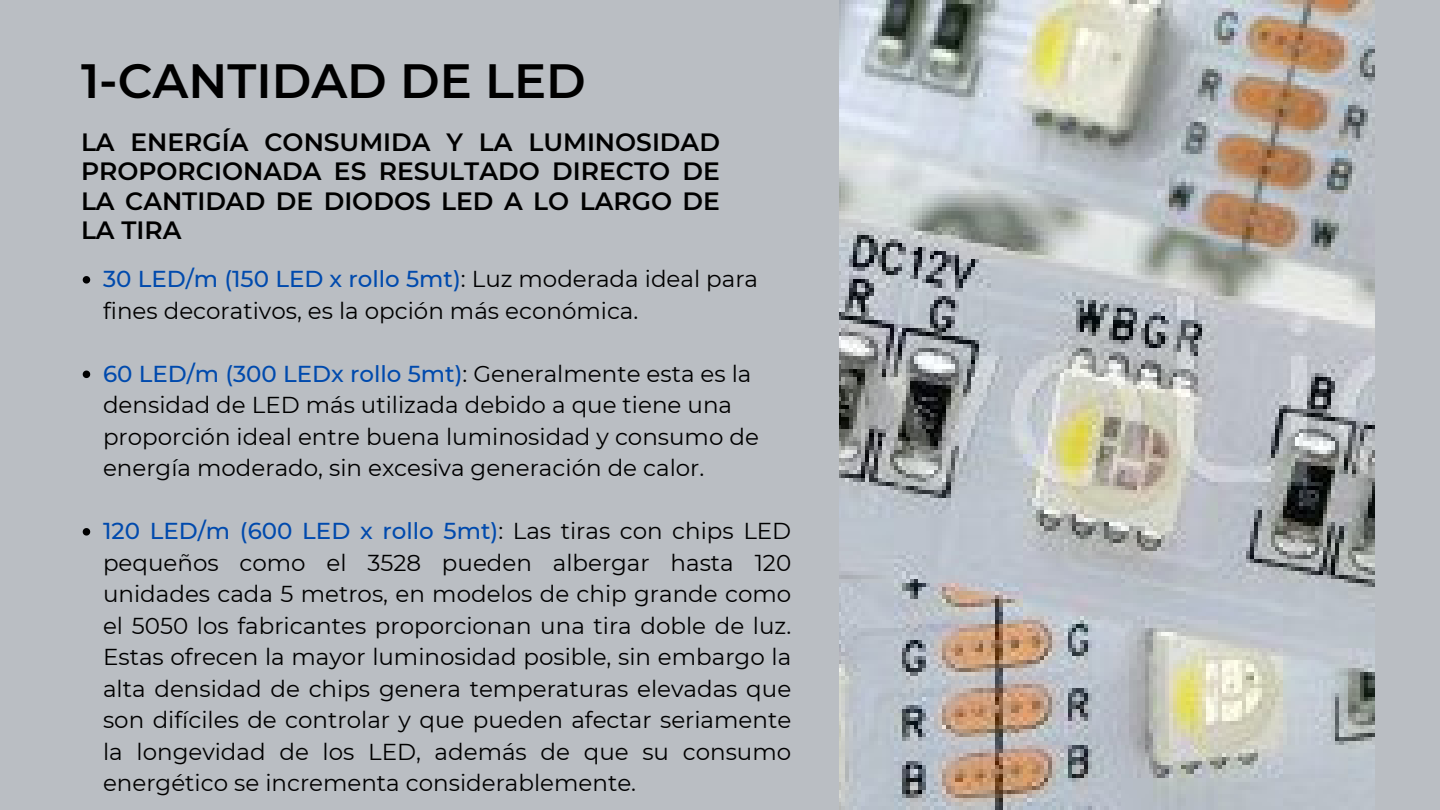
<style>
.page{position:relative;width:1440px;height:810px;background:#babec3}
.page>*{position:absolute;margin:0;border:0;box-sizing:border-box;transform-origin:0 0}
.t1{font:600 48px "Montserrat";color:#000}
.t2{font:600 25px/29.2px "Montserrat";color:#000;text-align:justify}
.t3{font:23px/31.5px "Montserrat";color:#000}
.s1{font-weight:500;color:#004aad}
</style>
<div class="page">
<img style="left:839px;top:0;width:536px;height:810px">
<svg style="left:83px;top:276px;width:7px;height:8px"></svg>
<svg style="left:83px;top:371px;width:7px;height:7px"></svg>
<svg style="left:83px;top:528px;width:7px;height:8px"></svg>
<p class="t1" style="left:81px;top:52px;width:506px">1-CANTIDAD DE LED</p>
<p class="t2" style="left:81px;top:128px;width:641px">LA ENERGÍA CONSUMIDA Y LA LUMINOSIDAD PROPORCIONADA ES RESULTADO DIRECTO DE LA CANTIDAD DE DIODOS LED A LO LARGO DE LA TIRA</p>
<p class="t3" style="left:103px;top:263px;width:657px"><span class="s1">30 LED/m (150 LED x rollo 5mt)</span>: Luz moderada ideal para fines decorativos, es la opción más económica.</p>
<p class="t3" style="left:103px;top:358px;width:657px"><span class="s1">60 LED/m (300 LEDx rollo 5mt)</span>: Generalmente esta es la densidad de LED más utilizada debido a que tiene una proporción ideal entre buena luminosidad y consumo de energía moderado, sin excesiva generación de calor.</p>
<p class="t3" style="left:103px;top:515px;width:690px;text-align:justify"><span class="s1">120 LED/m (600 LED x rollo 5mt)</span>: Las tiras con chips LED pequeños como el 3528 pueden albergar hasta 120 unidades cada 5 metros, en modelos de chip grande como el 5050 los fabricantes proporcionan una tira doble de luz.<br>Estas ofrecen la mayor luminosidad posible, sin embargo la alta densidad de chips genera temperaturas elevadas que son difíciles de controlar y que pueden afectar seriamente la longevidad de los LED, además de que su consumo energético se incrementa considerablemente.</p>
</div>
